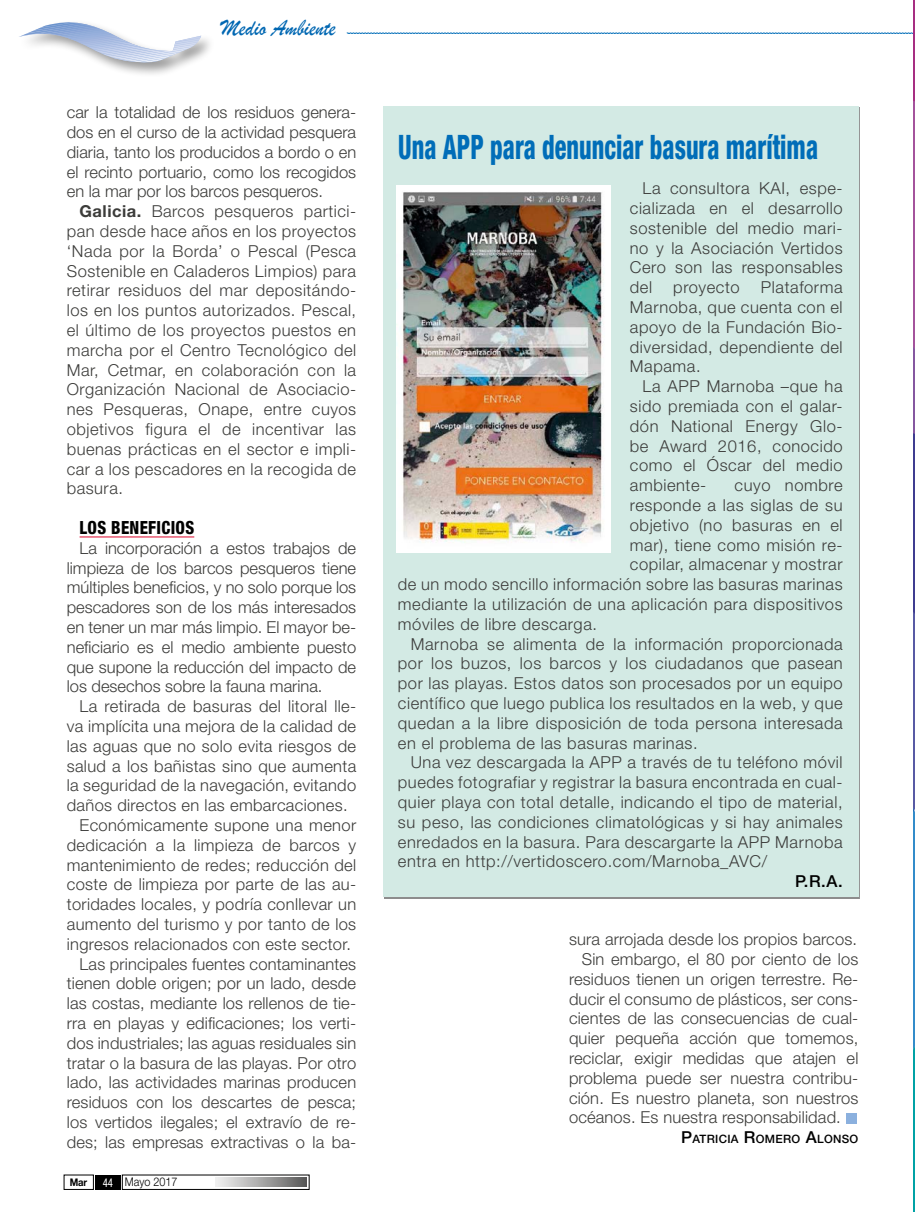
<style>
.page{position:relative;width:915px;height:1212px;background:#fff}
.page>*{position:absolute;margin:0;border:0;box-sizing:border-box;transform-origin:0 0}
.Texto_titulo_azul{font:800 condensed 33.75px "Helvetica Neue LT Std";color:#006db8;scale:.72 1}
.t1{font:24px "Brush Script";color:#0067b2;scale:.9 1}
.Texto{font:800 condensed 18.15px "Helvetica Neue LT Std";letter-spacing:.02em;color:#000;scale:.91 1}
.Texto-2{font:300 16.5px/19.8px "Helvetica Neue LT Std";letter-spacing:.035em;color:#3c3c3a;text-align:justify}
.Texto-3{font:300 16.5px "Helvetica Neue LT Std";letter-spacing:.01em;color:#3c3c3a}
.Texto-4{font:500 16.5px "Helvetica Neue LT Std";color:#000}
.t2{font:300 12px "Helvetica Neue LT Std";color:#000;scale:.9 1}
.Texto-5{font:500 11.55px "Helvetica Neue LT Std";letter-spacing:.03em;color:#000}
.t3{font:700 10.5px "Helvetica Neue LT Std";color:#000;scale:.9 1}
.s1{font-weight:700}
.s2{font-weight:400;font-stretch:condensed;color:#fff}
.s3{font-size:16.5px}
</style>
<div class="page">
<div style="left:18px;top:19px;width:197px;height:58px;background:#000;opacity:.41"></div>
<svg style="left:18px;top:19px;width:183px;height:44px"></svg>
<svg style="left:216px;top:1178px;width:90px;height:8px"></svg>
<div style="left:95px;top:1175px;width:26px;height:14px;background:#000"></div>
<svg style="left:346px;top:33px;width:567px;height:1px"></svg>
<div style="left:382px;top:106px;width:476px;height:791px;background:#d3eae4"></div>
<img style="left:396px;top:186px;width:214px;height:367px">
<hr style="left:80px;top:537px;width:114px;height:1px;background:#dc042a">
<div style="left:845px;top:1113px;width:11px;height:10px;background:#8bb0de"></div>
<img style="left:913px;top:0;width:1px;height:1212px">
<p class="t1" style="left:221px;top:13px;width:128px">Medio Ambiente</p>
<p class="Texto-2" style="left:67px;top:102px;width:291px">car la totalidad de los residuos genera&shy;dos en el curso de la actividad pesquera diaria, tanto los producidos a bordo o en el recinto portuario, como los recogidos en la mar por los barcos pesqueros.</p>
<p class="Texto-2" style="left:67px;top:201px;width:291px;text-indent:13px"><span class="s1">Galicia.</span> Barcos pesqueros partici&shy;pan desde hace años en los proyectos ‘Nada por la Borda’ o Pescal (Pesca Sostenible en Caladeros Limpios) para retirar residuos del mar depositándo&shy;los en los puntos autorizados. Pescal, el último de los proyectos puestos en marcha por el Centro Tecnológico del Mar, Cetmar, en colaboración con la Organización Nacional de Asociacio&shy;nes Pesqueras, Onape, entre cuyos objetivos figura el de incentivar las buenas prácticas en el sector e impli&shy;car a los pescadores en la recogida de basura.</p>
<p class="Texto" style="left:80px;top:516px;width:127px">LOS BENEFICIOS</p>
<p class="Texto-2" style="left:67px;top:538px;width:291px;text-indent:13px">La incorporación a estos trabajos de limpieza de los barcos pesqueros tiene múltiples beneficios, y no solo porque los pescadores son de los más interesados en tener un mar más limpio. El mayor be&shy;neficiario es el medio ambiente puesto que supone la reducción del impacto de los desechos sobre la fauna marina.</p>
<p class="Texto-2" style="left:67px;top:696px;width:291px;text-indent:13px">La retirada de basuras del litoral lle&shy;va implícita una mejora de la calidad de las aguas que no solo evita riesgos de salud a los bañistas sino que aumenta la seguridad de la navegación, evitando daños directos en las embarcaciones.</p>
<p class="Texto-2" style="left:67px;top:815px;width:291px;text-indent:13px">Económicamente supone una menor dedicación a la limpieza de barcos y mantenimiento de redes; reducción del coste de limpieza por parte de las au&shy;toridades locales, y podría conllevar un aumento del turismo y por tanto de los ingresos relacionados con este sector.</p>
<p class="Texto-2" style="left:67px;top:953px;width:291px;text-indent:13px">Las principales fuentes contaminantes tienen doble origen; por un lado, desde las costas, mediante los rellenos de tie&shy;rra en playas y edificaciones; los verti&shy;dos industriales; las aguas residuales sin tratar o la basura de las playas. Por otro lado, las actividades marinas producen residuos con los descartes de pesca; los vertidos ilegales; el extravío de re&shy;des; las empresas extractivas o la ba-</p>
<p class="t3" style="left:70px;top:1176px;width:21px">Mar</p>
<p class="t2" style="left:103px;top:1175px;width:85px"><span class="s2">44</span> Mayo 2017</p>
<p class="Texto_titulo_azul" style="left:398px;top:126px;width:584px">Una APP para denunciar basura marítima</p>
<p class="Texto-2" style="left:629px;top:178px;width:214px;text-indent:13px">La consultora KAI, espe&shy;cializada en el desarrollo sostenible del medio mari&shy;no y la Asociación Vertidos Cero son las responsables del</p>
<p class="Texto-2" style="left:629px;top:277px;width:214px;text-indent:131px">Plataforma Marnoba, que cuenta con el apoyo de la Fundación Bio&shy;diversidad, dependiente del Mapama.</p>
<p class="Texto-2" style="left:629px;top:376px;width:214px;text-indent:13px">La APP Marnoba –que ha sido premiada con el galar&shy;dón National Energy Glo&shy;be Award 2016, conocido como el Óscar del medio ambiente-</p>
<p class="Texto-2" style="left:673px;top:277px;width:68px">proyecto</p>
<p class="Texto-2" style="left:734px;top:475px;width:109px">cuyo nombre</p>
<p class="Texto-2" style="left:629px;top:495px;width:214px">responde a las siglas de su</p>
<p class="Texto-2" style="left:629px;top:515px;width:214px">objetivo (no basuras en el</p>
<p class="Texto-2" style="left:629px;top:534px;width:214px">mar), tiene como misión re-</p>
<p class="Texto-2" style="left:629px;top:554px;width:214px">copilar, almacenar y mostrar</p>
<p class="Texto-2" style="left:398px;top:574px;width:446px">de un modo sencillo información sobre las basuras marinas</p>
<p class="Texto-2" style="left:398px;top:594px;width:446px">mediante la utilización de una aplicación para dispositivos</p>
<p class="Texto-2" style="left:398px;top:614px;width:201px">móviles de libre descarga.</p>
<p class="Texto-2" style="left:398px;top:633px;width:446px;text-indent:13px">Marnoba se alimenta de la información proporcionada por los buzos, los barcos y los ciudadanos que pasean por las playas. Estos datos son procesados por un equipo científico que luego publica los resultados en la web, y que quedan a la libre disposición de toda persona interesada en el problema de las basuras marinas.</p>
<p class="Texto-2" style="left:398px;top:752px;width:446px;text-indent:13px">Una vez descargada la APP a través de tu teléfono móvil puedes fotografiar y registrar la basura encontrada en cual&shy;quier playa con total detalle, indicando el tipo de material, su peso, las condiciones climatológicas y si hay animales enredados en la basura. Para descargarte la APP Marnoba entra en http://vertidoscero.com/Marnoba_AVC/</p>
<p class="Texto-4" style="left:794px;top:871px;width:49px">P.R.A.</p>
<p class="Texto-3" style="left:568px;top:929px;width:289px">sura arrojada desde los propios barcos.</p>
<p class="Texto-2" style="left:568px;top:949px;width:291px;text-indent:13px">Sin embargo, el 80 por ciento de los residuos tienen un origen terrestre. Re&shy;ducir el consumo de plásticos, ser cons&shy;cientes de las consecuencias de cual&shy;quier pequeña acción que tomemos, reciclar, exigir medidas que atajen el problema puede ser nuestra contribu&shy;ción. Es nuestro planeta, son nuestros océanos. Es nuestra responsabilidad.</p>
<p class="Texto-5" style="left:681px;top:1132px;width:179px"><span class="s3">P</span>ATRICIA <span class="s3">R</span>OMERO <span class="s3">A</span>LONSO</p>
</div>
